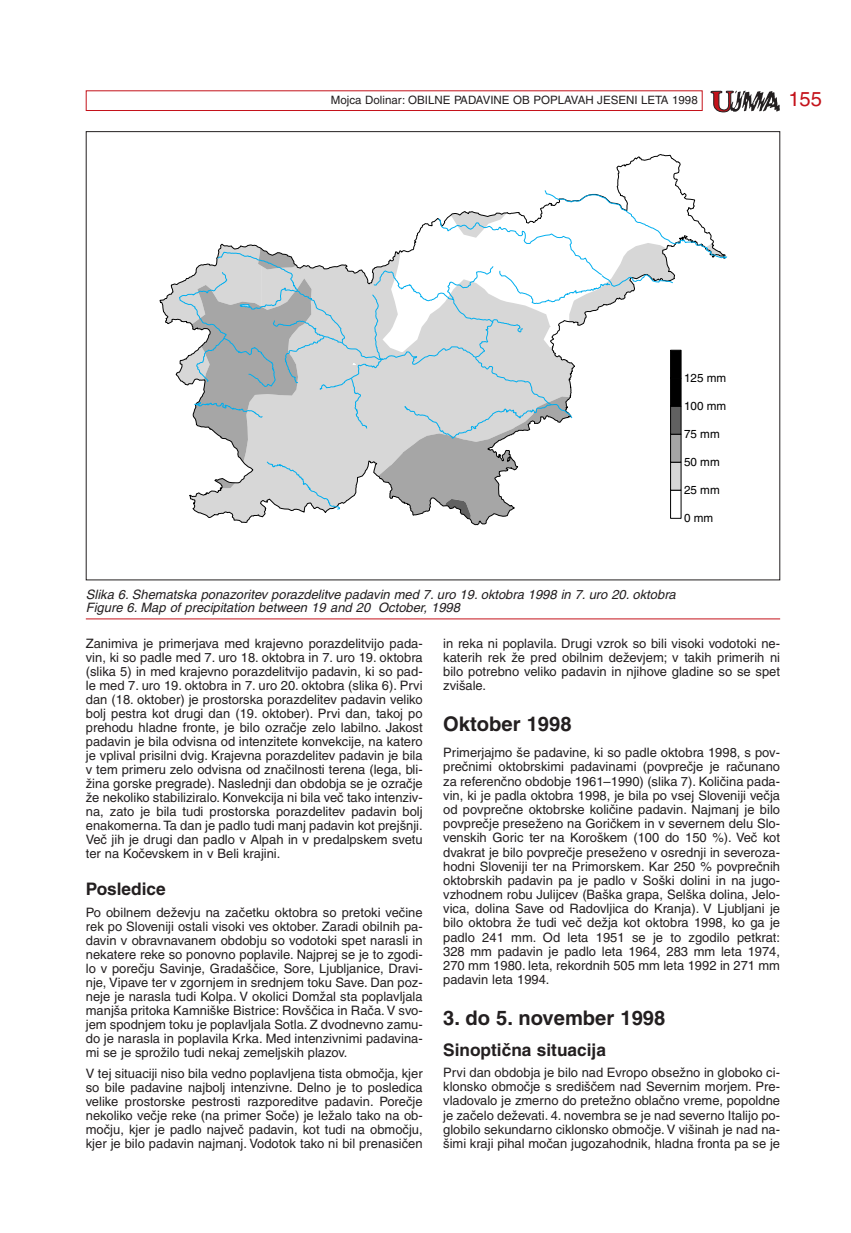
<style>
.page{position:relative;width:851px;height:1233px;background:#fff}
.page>*{position:absolute;margin:0;border:0;box-sizing:border-box;transform-origin:0 0}
.t1{font:700 20.1px "SS Helvetica";color:#231f20}
.t2{font:20.1px "SS Helvetica";color:#c4121a}
.t3{font:700 17.25px "SS Helvetica";color:#231f20}
.t4{font:12.9px/14px "SS Helvetica";color:#231f20;text-align:justify}
.t5{font:italic 12.9px/14px "SS Helvetica";color:#231f20}
.t6{font:11.7px "SS Helvetica";color:#000}
.t7{font:11.55px "SS Helvetica";color:#231f20}
</style>
<div class="page">
<div style="left:86px;top:90px;width:616px;height:21px;border:1px solid #c4121a"></div>
<svg style="left:711px;top:91px;width:68px;height:21px"></svg>
<svg style="left:673px;top:212px;width:54px;height:68px"></svg>
<svg style="left:159px;top:154px;width:514px;height:372px"></svg>
<div style="left:670px;top:490px;width:11px;height:28px;background:#fff;border:1px solid #000"></div>
<div style="left:670px;top:462px;width:11px;height:28px;background:#d7d7d7;border:1px solid #000"></div>
<div style="left:670px;top:434px;width:11px;height:28px;background:#a6a6a6;border:1px solid #000"></div>
<div style="left:670px;top:406px;width:11px;height:28px;background:#616161;border:1px solid #000"></div>
<div style="left:670px;top:378px;width:11px;height:28px;background:#000"></div>
<div style="left:670px;top:350px;width:11px;height:28px;background:#000"></div>
<hr style="left:86px;top:619px;width:694px;height:1px;background:#c4121a">
<p class="t7" style="left:331px;top:96px;width:368px">Mojca Dolinar: OBILNE PADAVINE OB POPLAVAH JESENI LETA 1998</p>
<h1 class="t2" style="left:788px;top:92px;width:35px">155</h1>
<p class="t6" style="left:684px;top:373px;width:44px">125 mm</p>
<p class="t6" style="left:684px;top:401px;width:44px">100 mm</p>
<p class="t6" style="left:684px;top:429px;width:37px">75 mm</p>
<p class="t6" style="left:684px;top:457px;width:37px">50 mm</p>
<p class="t6" style="left:684px;top:485px;width:37px">25 mm</p>
<p class="t6" style="left:684px;top:513px;width:31px">0 mm</p>
<p class="t5" style="left:86px;top:588px;width:591px">Slika 6. Shematska ponazoritev porazdelitve padavin med 7. uro 19. oktobra 1998 in 7. uro 20. oktobra<br>Figure 6. Map of precipitation between 19 and 20 October, 1998</p>
<p class="t4" style="left:86px;top:637px;width:338px">Zanimiva je primerjava med krajevno porazdelitvijo pada&shy;vin, ki so padle med 7. uro 18. oktobra in 7. uro 19. oktobra (slika 5) in med krajevno porazdelitvijo padavin, ki so pad&shy;le med 7. uro 19. oktobra in 7. uro 20. oktobra (slika 6). Prvi dan (18. oktober) je prostorska porazdelitev padavin veliko bolj pestra kot drugi dan (19. oktober). Prvi dan, takoj po prehodu hladne fronte, je bilo ozra~je zelo labilno. Jakost padavin je bila odvisna od intenzitete konvekcije, na katero je vplival prisilni dvig. Krajevna porazdelitev padavin je bila v tem primeru zelo odvisna od zna~ilnosti terena (lega, bli-`ina gorske pregrade). Naslednji dan obdobja se je ozra~je `e nekoliko stabiliziralo. Konvekcija ni bila ve~ tako intenziv&shy;na, zato je bila tudi prostorska porazdelitev padavin bolj enakomerna. Ta dan je padlo tudi manj padavin kot prej{nji.<br>Ve~ jih je drugi dan padlo v Alpah in v predalpskem svetu ter na Ko~evskem in v Beli krajini.</p>
<h2 class="t3" style="left:86px;top:883px;width:81px">Posledice</h2>
<p class="t4" style="left:86px;top:906px;width:338px">Po obilnem de`evju na za~etku oktobra so pretoki ve~ine rek po Sloveniji ostali visoki ves oktober. Zaradi obilnih pa&shy;davin v obravnavanem obdobju so vodotoki spet narasli in nekatere reke so ponovno poplavile. Najprej se je to zgodi&shy;lo v pore~ju Savinje, Grada{~ice, Sore, Ljubljanice, Dravi&shy;nje, Vipave ter v zgornjem in srednjem toku Save. Dan poz&shy;neje je narasla tudi Kolpa. V okolici Dom`al sta poplavljala manj{a pritoka Kamni{ke Bistrice: Rov{~ica in Ra~a. V svo&shy;jem spodnjem toku je poplavljala Sotla. Z dvodnevno zamu&shy;do je narasla in poplavila Krka. Med intenzivnimi padavina&shy;mi se je spro`ilo tudi nekaj zemeljskih plazov.</p>
<p class="t4" style="left:86px;top:1068px;width:338px">V tej situaciji niso bila vedno poplavljena tista obmo~ja, kjer so bile padavine najbolj intenzivne. Delno je to posledica velike prostorske pestrosti razporeditve padavin. Pore~je nekoliko ve~je reke (na primer So~e) je le`alo tako na ob&shy;mo~ju, kjer je padlo najve~ padavin, kot tudi na obmo~ju, kjer je bilo padavin najmanj. Vodotok tako ni bil prenasi~en</p>
<p class="t4" style="left:443px;top:637px;width:338px">in reka ni poplavila. Drugi vzrok so bili visoki vodotoki ne&shy;katerih rek `e pred obilnim de`evjem; v takih primerih ni bilo potrebno veliko padavin in njihove gladine so se spet zvi{ale.</p>
<h1 class="t1" style="left:443px;top:716px;width:130px">Oktober 1998</h1>
<p class="t4" style="left:443px;top:747px;width:338px">Primerjajmo {e padavine, ki so padle oktobra 1998, s pov&shy;pre~nimi oktobrskimi padavinami (povpre~je je ra~unano za referen~no obdobje 1961–1990) (slika 7). Koli~ina pada&shy;vin, ki je padla oktobra 1998, je bila po vsej Sloveniji ve~ja od povpre~ne oktobrske koli~ine padavin. Najmanj je bilo povpre~je prese`eno na Gori~kem in v severnem delu Slo&shy;venskih Goric ter na Koro{kem (100 do 150 %). Ve~ kot dvakrat je bilo povpre~je prese`eno v osrednji in severoza&shy;hodni Sloveniji ter na Primorskem. Kar 250 % povpre~nih oktobrskih padavin pa je padlo v So{ki dolini in na jugo&shy;vzhodnem robu Julijcev (Ba{ka grapa, Sel{ka dolina, Jelo&shy;vica, dolina Save od Radovljica do Kranja). V Ljubljani je bilo oktobra `e tudi ve~ de`ja kot oktobra 1998, ko ga je padlo 241 mm. Od leta 1951 se je to zgodilo petkrat:<br>328 mm padavin je padlo leta 1964, 283 mm leta 1974, 270 mm 1980. leta, rekordnih 505 mm leta 1992 in 271 mm padavin leta 1994.</p>
<h1 class="t1" style="left:443px;top:1011px;width:224px">3. do 5. november 1998</h1>
<h2 class="t3" style="left:443px;top:1043px;width:164px">Sinopti~na situacija</h2>
<p class="t4" style="left:443px;top:1067px;width:338px">Prvi dan obdobja je bilo nad Evropo obse`no in globoko ci&shy;klonsko obmo~je s sredi{~em nad Severnim morjem. Pre&shy;vladovalo je zmerno do prete`no obla~no vreme, popoldne je za~elo de`evati. 4. novembra se je nad severno Italijo po&shy;globilo sekundarno ciklonsko obmo~je. V vi{inah je nad na-{imi kraji pihal mo~an jugozahodnik, hladna fronta pa se je</p>
</div>
